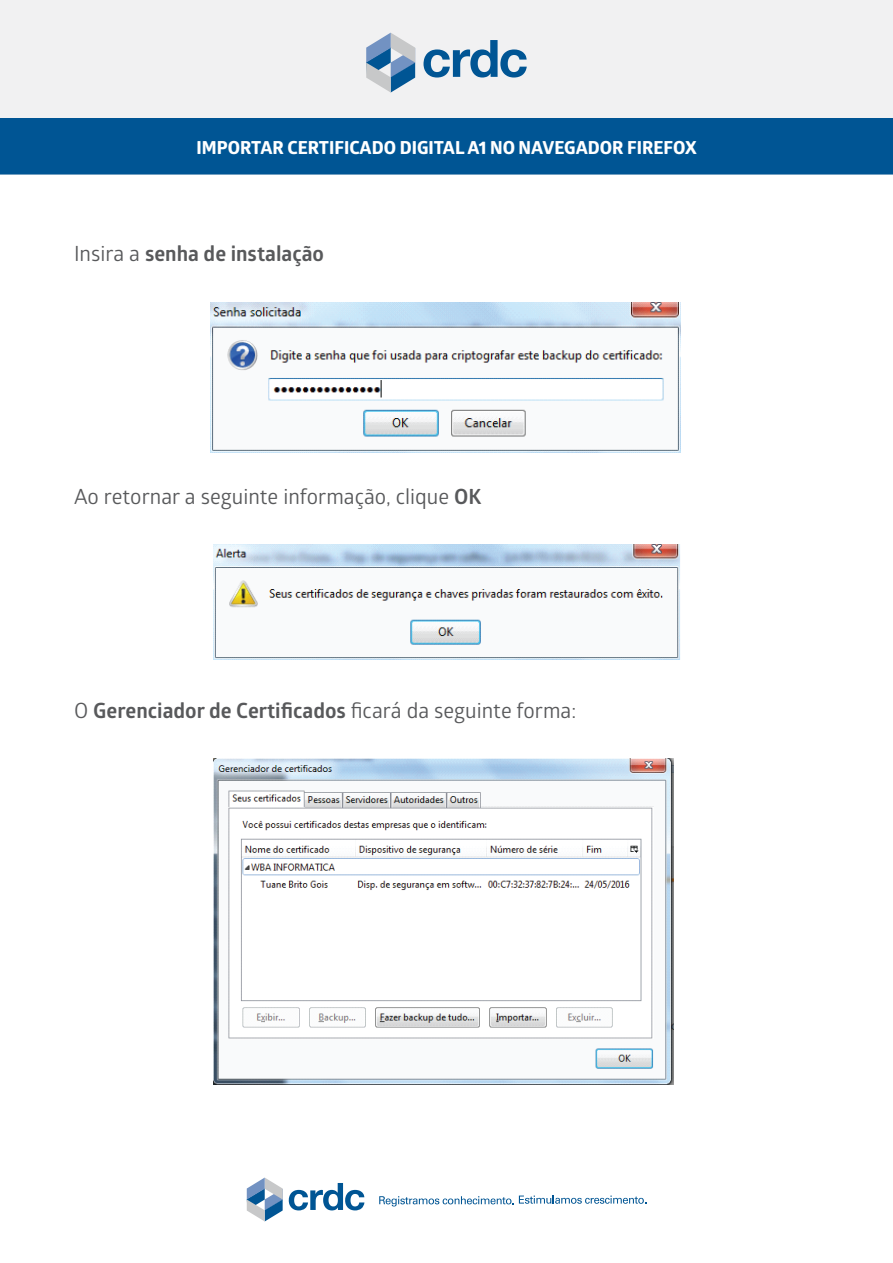
<style>
.page{position:relative;width:893px;height:1263px;background:#fff}
.page>*{position:absolute;margin:0;border:0;box-sizing:border-box;transform-origin:0 0}
.t1{font:700 21px "Glober";color:#58595b}
.t2{font:21px "Glober";color:#58595b}
.t3{font:700 18px "Globerx";color:#fff}
.s1{font-weight:400}
.s2{font-weight:700}
</style>
<div class="page">
<div style="left:0;top:0;width:893px;height:174px;background:#f1f1f2"></div>
<div style="left:0;top:118px;width:893px;height:56px;background:#005594"></div>
<svg style="left:366px;top:33px;width:49px;height:60px"></svg>
<svg style="left:423px;top:40px;width:104px;height:38px"></svg>
<svg style="left:247px;top:1177px;width:36px;height:44px"></svg>
<svg style="left:289px;top:1183px;width:75px;height:27px"></svg>
<svg style="left:379px;top:1195px;width:267px;height:11px"></svg>
<img style="left:210px;top:303px;width:471px;height:150px">
<img style="left:214px;top:545px;width:466px;height:115px">
<img style="left:214px;top:758px;width:459px;height:326px">
<p class="t3" style="left:197px;top:134px;width:502px">IMPORTAR CERTIFICADO DIGITAL A1 NO NAVEGADOR FIREFOX</p>
<p class="t1" style="left:74px;top:239px;width:251px"><span class="s1">Insira a</span> senha de instalação</p>
<p class="t2" style="left:74px;top:482px;width:409px">Ao retornar a seguinte informação, clique <span class="s2">OK</span></p>
<p class="t1" style="left:74px;top:696px;width:504px"><span class="s1">O</span> Gerenciador de Certificados <span class="s1">ficará da seguinte forma:</span></p>
</div>
